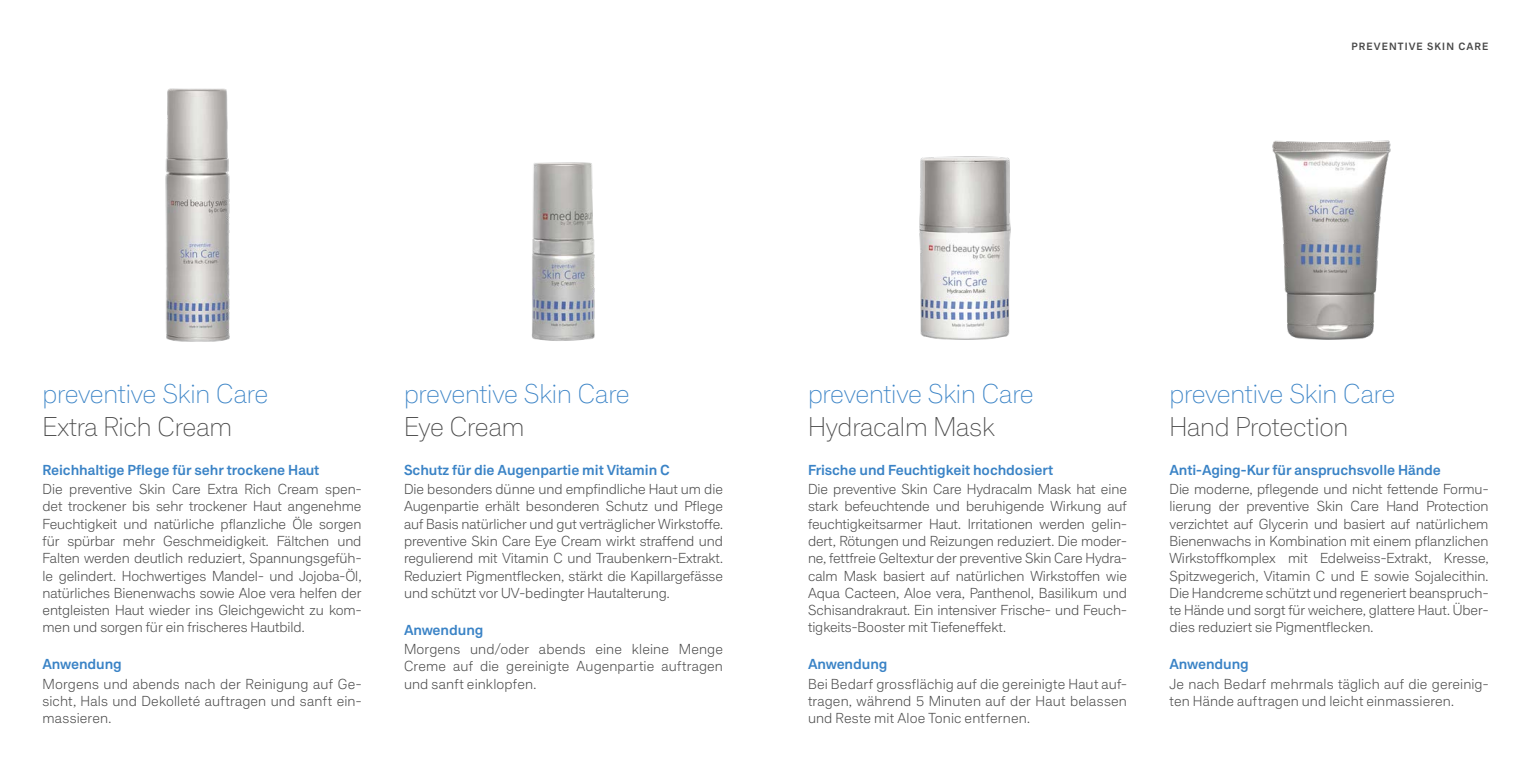
<style>
.page{position:relative;width:1531px;height:766px;background:#fff}
.page>*{position:absolute;margin:0;border:0;box-sizing:border-box;transform-origin:0 0}
.t1{font:100 27px "RT Dromo";letter-spacing:-.015em;color:#3a83c6}
.t2{font:100 27px "RT Dromo";letter-spacing:-.01em;color:#484848}
.t3{font:300 14.4px/17.2px "RT Dromo";color:#484848;text-align:justify}
.t4{font:500 14.4px "RT Dromo";letter-spacing:-.01em;color:#3a83c6}
.t5{font:500 10.5px "RT Dromo";letter-spacing:.1em;color:#484848}
</style>
<div class="page">
<img style="left:919px;top:156px;width:92px;height:184px">
<img style="left:1272px;top:140px;width:119px;height:200px">
<img style="left:165px;top:88px;width:65px;height:254px">
<img style="left:531px;top:162px;width:64px;height:179px">
<p class="t5" style="left:1351px;top:41px;width:138px">PREVENTIVE SKIN CARE</p>
<h1 class="t1" style="left:43px;top:379px;width:227px">preventive Skin Care</h1>
<h1 class="t2" style="left:43px;top:411px;width:191px">Extra Rich Cream</h1>
<p class="t4" style="left:43px;top:461px;width:278px">Reichhaltige Pflege für sehr trockene Haut</p>
<p class="t3" style="left:43px;top:480px;width:320px">Die preventive Skin Care Extra Rich Cream spen&shy;det trockener bis sehr trockener Haut angenehme Feuchtigkeit und natürliche pflanzliche Öle sorgen für spürbar mehr Geschmeidigkeit. Fältchen und Falten werden deutlich reduziert, Spannungsgefüh&shy;le gelindert. Hochwertiges Mandel- und Jojoba-Öl, natürliches Bienenwachs sowie Aloe vera helfen der entgleisten Haut wieder ins Gleichgewicht zu kom&shy;men und sorgen für ein frischeres Hautbild.</p>
<p class="t4" style="left:43px;top:656px;width:81px">Anwendung</p>
<p class="t3" style="left:43px;top:675px;width:320px">Morgens und abends nach der Reinigung auf Ge&shy;sicht, Hals und Dekolleté auftragen und sanft ein&shy;massieren.</p>
<h1 class="t1" style="left:404px;top:379px;width:227px">preventive Skin Care</h1>
<h1 class="t2" style="left:404px;top:411px;width:122px">Eye Cream</h1>
<p class="t4" style="left:404px;top:461px;width:267px">Schutz für die Augenpartie mit Vitamin C</p>
<p class="t3" style="left:404px;top:480px;width:320px">Die besonders dünne und empfindliche Haut um die Augenpartie erhält besonderen Schutz und Pflege auf Basis natürlicher und gut verträglicher Wirkstoffe. preventive Skin Care Eye Cream wirkt straffend und regulierend mit Vitamin C und Traubenkern-Extrakt.<br>Reduziert Pigmentflecken, stärkt die Kapillargefässe und schützt vor UV-bedingter Hautalterung.</p>
<p class="t4" style="left:404px;top:621px;width:81px">Anwendung</p>
<p class="t3" style="left:404px;top:640px;width:320px">Morgens und/oder abends eine kleine Menge Creme auf die gereinigte Augenpartie auftragen und sanft einklopfen.</p>
<h1 class="t1" style="left:808px;top:379px;width:227px">preventive Skin Care</h1>
<h1 class="t2" style="left:808px;top:411px;width:188px">Hydracalm Mask</h1>
<p class="t4" style="left:808px;top:461px;width:247px">Frische und Feuchtigkeit hochdosiert</p>
<p class="t3" style="left:808px;top:480px;width:320px">Die preventive Skin Care Hydracalm Mask hat eine stark befeuchtende und beruhigende Wirkung auf feuchtigkeitsarmer Haut. Irritationen werden gelin&shy;dert, Rötungen und Reizungen reduziert. Die moder&shy;ne, fettfreie Geltextur der preventive Skin Care Hydra&shy;calm Mask basiert auf natürlichen Wirkstoffen wie Aqua Cacteen, Aloe vera, Panthenol, Basilikum und Schisandrakraut. Ein intensiver Frische- und Feuch&shy;tigkeits-Booster mit Tiefeneffekt.</p>
<p class="t4" style="left:808px;top:656px;width:81px">Anwendung</p>
<p class="t3" style="left:808px;top:675px;width:320px">Bei Bedarf grossflächig auf die gereinigte Haut auf&shy;tragen, während 5 Minuten auf der Haut belassen und Reste mit Aloe Tonic entfernen.</p>
<h1 class="t1" style="left:1169px;top:379px;width:227px">preventive Skin Care</h1>
<h1 class="t2" style="left:1169px;top:411px;width:180px">Hand Protection</h1>
<p class="t4" style="left:1169px;top:461px;width:273px">Anti-Aging-Kur für anspruchsvolle Hände</p>
<p class="t3" style="left:1169px;top:480px;width:320px">Die moderne, pflegende und nicht fettende Formu&shy;lierung der preventive Skin Care Hand Protection verzichtet auf Glycerin und basiert auf natürlichem Bienenwachs in Kombination mit einem pflanzlichen Wirkstoffkomplex mit Edelweiss-Extrakt, Kresse, Spitzwegerich, Vitamin C und E sowie Sojalecithin.<br>Die Handcreme schützt und regeneriert beanspruch&shy;te Hände und sorgt für weichere, glattere Haut. Über&shy;dies reduziert sie Pigmentflecken.</p>
<p class="t4" style="left:1169px;top:656px;width:81px">Anwendung</p>
<p class="t3" style="left:1169px;top:675px;width:320px">Je nach Bedarf mehrmals täglich auf die gereinig&shy;ten Hände auftragen und leicht einmassieren.</p>
</div>
